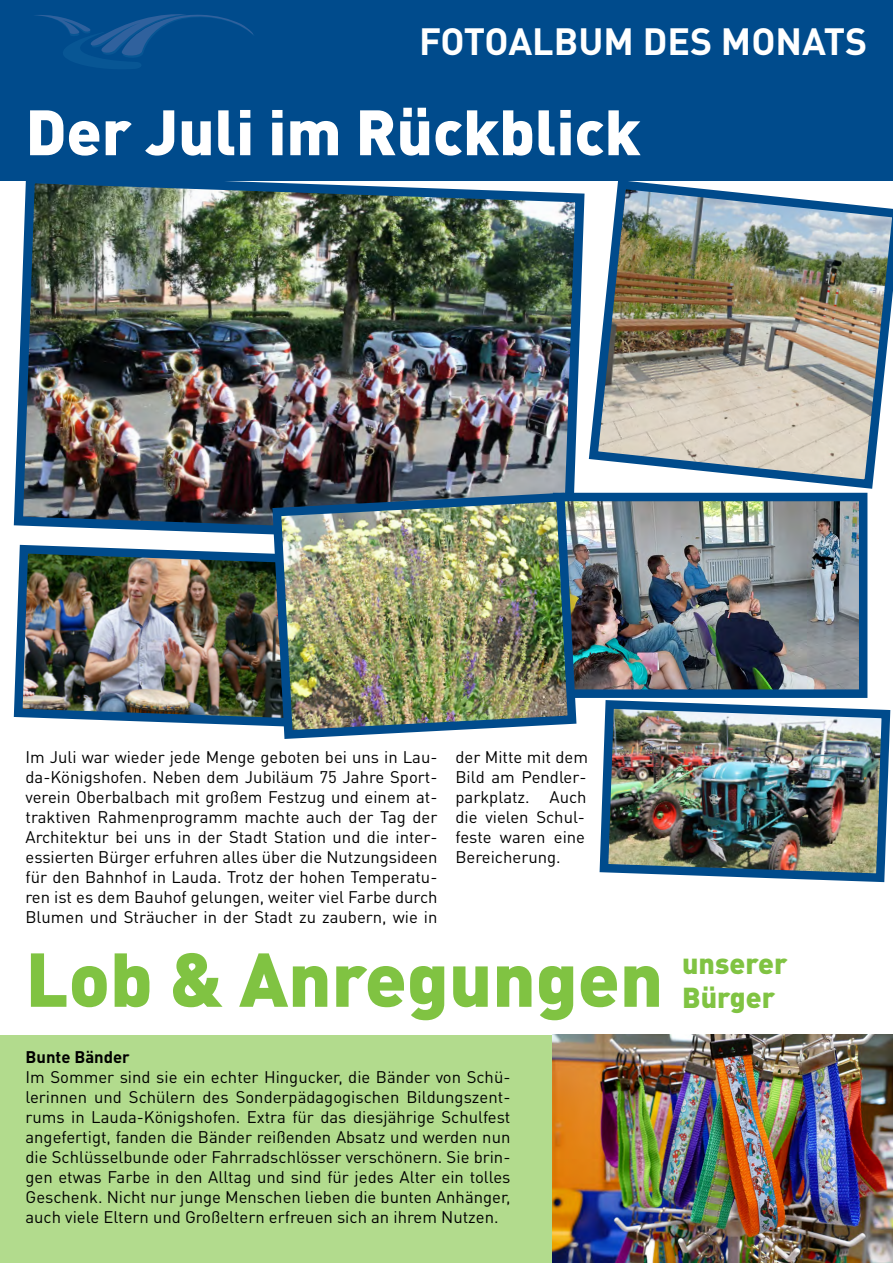
<style>
.page{position:relative;width:893px;height:1263px;background:#fff}
.page>*{position:absolute;margin:0;border:0;box-sizing:border-box;transform-origin:0 0}
.t1{font:900 75px "DIN Pro";color:#80c342}
.t2{font:900 63px "DIN Pro";color:#fff}
.t3{font:700 37.5px "DIN Pro";color:#fff}
.t4{font:900 28.5px/34.2px "DIN Pro";color:#80c342}
.t5{font:16.65px/20px "DIN Pro";color:#000;text-align:justify}
.t6{font:700 16.65px "DIN Pro";color:#000}
</style>
<div class="page">
<div style="left:0;top:1035px;width:893px;height:228px;background:#b2db8d"></div>
<div style="left:0;top:0;width:893px;height:180px;background:#004b8c"></div>
<svg style="left:35px;top:14px;width:219px;height:55px"></svg>
<img style="left:9px;top:180px;width:575px;height:355px">
<img style="left:13px;top:544px;width:255px;height:182px">
<img style="left:584px;top:180px;width:309px;height:313px">
<img style="left:599px;top:696px;width:292px;height:187px">
<img style="left:581px;top:503px;width:276px;height:185px">
<div style="left:553px;top:493px;width:314px;height:205px;border:9px solid #004b8c"></div>
<img style="left:268px;top:488px;width:313px;height:251px">
<img style="left:552px;top:1034px;width:341px;height:229px">
<h3 class="t3" style="left:419px;top:15px;width:450px">FOTOALBUM DES MONATS</h3>
<h2 class="t2" style="left:26px;top:90px;width:617px">Der Juli im Rückblick</h2>
<p class="t5" style="left:26px;top:746px;width:413px">Im Juli war wieder jede Menge geboten bei uns in Lau&shy;da-Königshofen. Neben dem Jubiläum 75 Jahre Sport&shy;verein Oberbalbach mit großem Festzug und einem at&shy;traktiven Rahmenprogramm machte auch der Tag der Architektur bei uns in der Stadt Station und die inter&shy;essierten Bürger erfuhren alles über die Nutzungsideen für den Bahnhof in Lauda. Trotz der hohen Temperatu&shy;ren ist es dem Bauhof gelungen, weiter viel Farbe durch Blumen und Sträucher in der Stadt zu zaubern, wie in</p>
<p class="t5" style="left:455px;top:746px;width:134px;text-align:left">der Mitte mit dem<br>Bild am Pendler&shy;parkplatz. Auch die vielen Schul&shy;feste waren eine<br>Bereicherung.</p>
<h1 class="t1" style="left:26px;top:929px;width:639px">Lob &amp; Anregungen</h1>
<h3 class="t4" style="left:682px;top:945px;width:107px">unserer<br>Bürger</h3>
<p class="t6" style="left:26px;top:1046px;width:106px">Bunte Bänder</p>
<p class="t5" style="left:26px;top:1066px;width:486px">Im Sommer sind sie ein echter Hingucker, die Bänder von Schü&shy;lerinnen und Schülern des Sonderpädagogischen Bildungszent&shy;rums in Lauda-Königshofen. Extra für das diesjährige Schulfest angefertigt, fanden die Bänder reißenden Absatz und werden nun die Schlüsselbunde oder Fahrradschlösser verschönern. Sie brin&shy;gen etwas Farbe in den Alltag und sind für jedes Alter ein tolles Geschenk. Nicht nur junge Menschen lieben die bunten Anhänger, auch viele Eltern und Großeltern erfreuen sich an ihrem Nutzen.</p>
</div>
